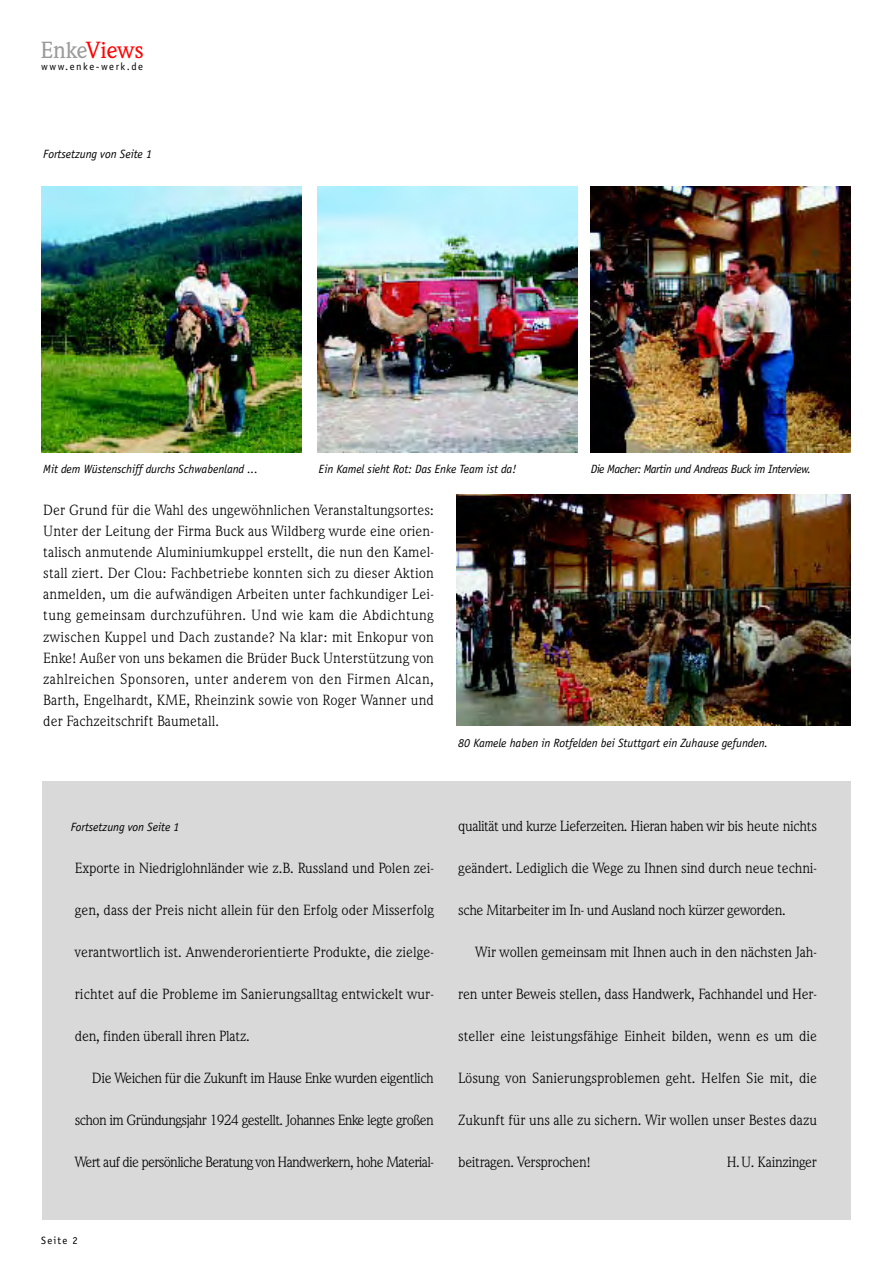
<style>
.page{position:relative;width:893px;height:1262px;background:#fff}
.page>*{position:absolute;margin:0;border:0;box-sizing:border-box;transform-origin:0 0}
.t1{font:500 23.85px "Weidemann IT Cby BT";letter-spacing:-.01em;color:#f00}
.t2{font:15px/21px "Weidemann IT Cby BT";letter-spacing:-.015em;color:#000;text-align:justify}
.t3{font:15px "Weidemann IT Cby BT";letter-spacing:-.045em;color:#000}
.t4{font:15px "Weidemann IT Cby BT";letter-spacing:-.04em;color:#000}
.t5{font:15px "Weidemann IT Cby BT";letter-spacing:-.035em;color:#000}
.t6{font:italic 12px "Officina Sans";letter-spacing:-.005em;color:#000}
.t7{font:italic 12px "Officina Sans";letter-spacing:-.03em;color:#000}
.t8{font:10.65px "Officina Sans";letter-spacing:.145em;color:#000}
.s1{color:#9a9a9a}
</style>
<div class="page">
<img style="left:42px;top:186px;width:259px;height:266px">
<img style="left:456px;top:494px;width:394px;height:231px">
<div style="left:42px;top:782px;width:808px;height:438px;background:#d9d9d9"></div>
<img style="left:317px;top:186px;width:259px;height:266px">
<img style="left:590px;top:186px;width:260px;height:266px">
<h1 class="t1" style="left:41px;top:41px;width:105px"><span class="s1">Enke</span>Views</h1>
<p class="t8" style="left:41px;top:63px;width:103px">www.enke-werk.de</p>
<p class="t6" style="left:43px;top:150px;width:110px">Fortsetzung von Seite 1</p>
<p class="t6" style="left:43px;top:465px;width:216px">Mit dem Wüstenschiff durchs Schwabenland ...</p>
<p class="t6" style="left:319px;top:465px;width:199px">Ein Kamel sieht Rot: Das Enke Team ist da!</p>
<p class="t7" style="left:590px;top:465px;width:222px">Die Macher: Martin und Andreas Buck im Interview.</p>
<p class="t2" style="left:43px;top:501px;width:392px">Der Grund für die Wahl des ungewöhnlichen Veranstaltungsortes:<br>Unter der Leitung der Firma Buck aus Wildberg wurde eine orien&shy;talisch anmutende Aluminiumkuppel erstellt, die nun den Kamel&shy;stall ziert. Der Clou: Fachbetriebe konnten sich zu dieser Aktion anmelden, um die aufwändigen Arbeiten unter fachkundiger Lei&shy;tung gemeinsam durchzuführen. Und wie kam die Abdichtung zwischen Kuppel und Dach zustande? Na klar: mit Enkopur von Enke! Außer von uns bekamen die Brüder Buck Unterstützung von zahlreichen Sponsoren, unter anderem von den Firmen Alcan, Barth, Engelhardt, KME, Rheinzink sowie von Roger Wanner und der Fachzeitschrift Baumetall.</p>
<p class="t6" style="left:458px;top:738px;width:311px">80 Kamele haben in Rotfelden bei Stuttgart ein Zuhause gefunden.</p>
<p class="t6" style="left:71px;top:822px;width:110px">Fortsetzung von Seite 1</p>
<p class="t2" style="left:75px;top:858px;width:360px">Exporte in Niedriglohnländer wie z.B. Russland und Polen zei-</p>
<p class="t2" style="left:75px;top:900px;width:360px">gen, dass der Preis nicht allein für den Erfolg oder Misserfolg</p>
<p class="t2" style="left:75px;top:942px;width:360px">verantwortlich ist. Anwenderorientierte Produkte, die zielge-</p>
<p class="t2" style="left:75px;top:984px;width:360px">richtet auf die Probleme im Sanierungsalltag entwickelt wur-</p>
<p class="t2" style="left:75px;top:1026px;width:177px">den, finden überall ihren Platz.</p>
<p class="t5" style="left:92px;top:1072px;width:343px">Die Weichen für die Zukunft im Hause Enke wurden eigentlich</p>
<p class="t3" style="left:75px;top:1114px;width:360px">schon im Gründungsjahr 1924 gestellt. Johannes Enke legte großen</p>
<p class="t3" style="left:75px;top:1156px;width:360px">Wert auf die persönliche Beratung von Handwerkern, hohe Material-</p>
<p class="t4" style="left:458px;top:820px;width:360px">qualität und kurze Lieferzeiten. Hieran haben wir bis heute nichts</p>
<p class="t2" style="left:458px;top:858px;width:360px">geändert. Lediglich die Wege zu Ihnen sind durch neue techni-</p>
<p class="t2" style="left:458px;top:900px;width:329px">sche Mitarbeiter im In- und Ausland noch kürzer geworden.</p>
<p class="t2" style="left:475px;top:942px;width:343px">Wir wollen gemeinsam mit Ihnen auch in den nächsten Jah-</p>
<p class="t2" style="left:458px;top:984px;width:360px">ren unter Beweis stellen, dass Handwerk, Fachhandel und Her-</p>
<p class="t2" style="left:458px;top:1026px;width:360px">steller eine leistungsfähige Einheit bilden, wenn es um die</p>
<p class="t2" style="left:458px;top:1068px;width:360px">Lösung von Sanierungsproblemen geht. Helfen Sie mit, die</p>
<p class="t2" style="left:458px;top:1110px;width:360px">Zukunft für uns alle zu sichern. Wir wollen unser Bestes dazu</p>
<p class="t2" style="left:458px;top:1152px;width:134px">beitragen. Versprochen!</p>
<p class="t2" style="left:726px;top:1152px;width:92px">H.U. Kainzinger</p>
<p class="t8" style="left:41px;top:1236px;width:38px">Seite 2</p>
</div>
